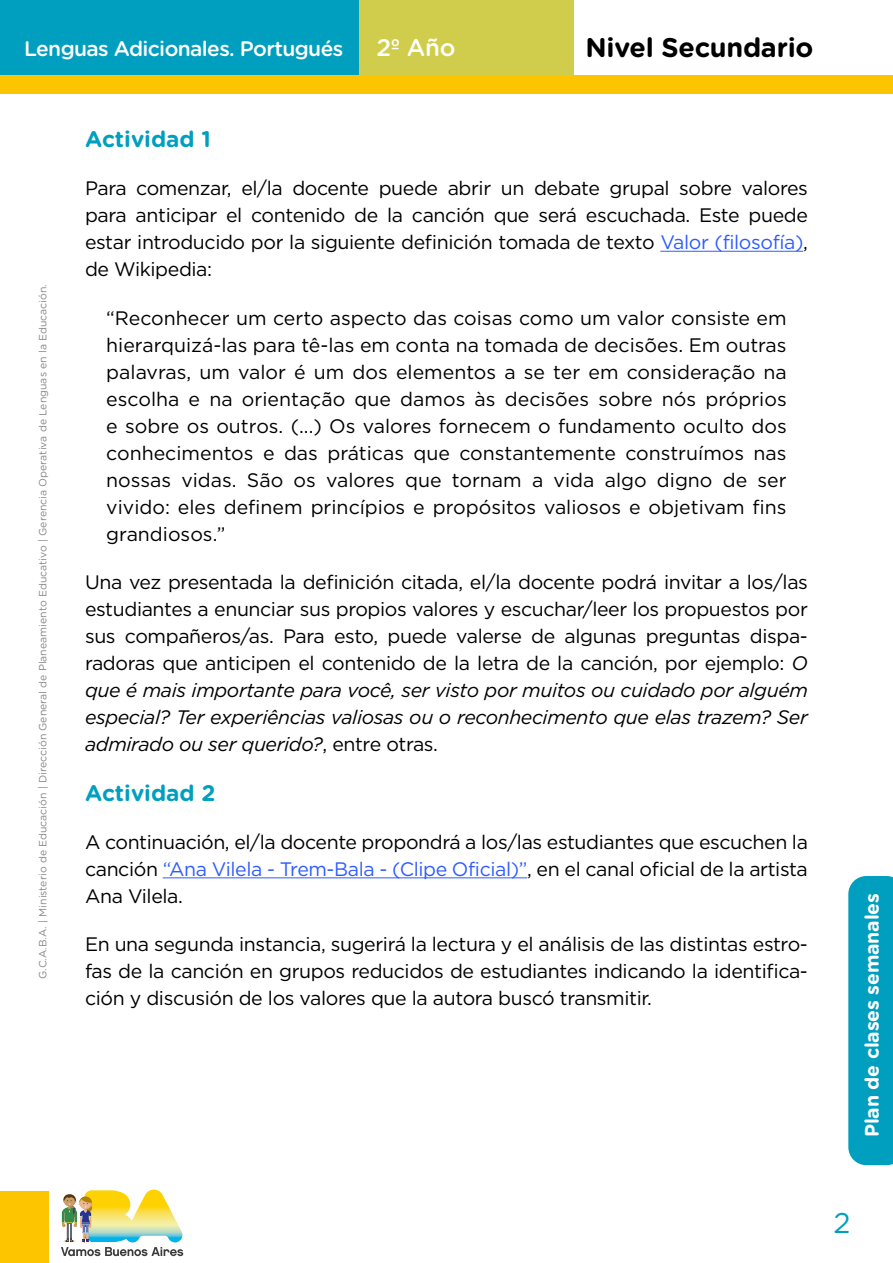
<style>
.page{position:relative;width:893px;height:1263px;background:#fff}
.page>*{position:absolute;margin:0;border:0;box-sizing:border-box;transform-origin:0 0}
.t1{font:28.5px "Gotham Rounded";color:#009fc0}
.t2{font:700 27px "Gotham Rounded";letter-spacing:-.01em;color:#000}
.t3{font:500 24px "Gotham Rounded";color:#fff}
.t4{font:700 22.5px "Gotham Rounded";color:#009fc0}
.t5{font:500 21px "Gotham Rounded";letter-spacing:-.03em;color:#fff}
.t6{font:19.5px/27px "Gotham";letter-spacing:-.02em;color:#000;text-align:justify}
.t7{font:700 19.5px "Gotham Rounded";letter-spacing:-.01em;color:#fff}
.t8{font:10.5px "Gotham Rounded";color:#878787}
.s1{color:#305cff}
.s2{font-style:italic}
</style>
<div class="page">
<div style="left:0;top:1191px;width:48px;height:72px;background:#fdc500"></div>
<div style="left:0;top:0;width:359px;height:78px;background:#009fc0"></div>
<div style="left:359px;top:0;width:215px;height:78px;background:#d0cd4c"></div>
<div style="left:0;top:75px;width:893px;height:19px;background:#fdc500"></div>
<svg style="left:848px;top:876px;width:45px;height:289px;background:#08a2c2"></svg>
<svg style="left:61px;top:1189px;width:122px;height:67px"></svg>
<hr style="left:660px;top:251px;width:143px;height:1px;background:#305cff">
<hr style="left:163px;top:877px;width:364px;height:1px;background:#305cff">
<p class="t5" style="left:24px;top:34px;width:321px">Lenguas Adicionales. Portugués</p>
<h2 class="t2" style="left:585px;top:28px;width:230px">Nivel Secundario</h2>
<p class="t3" style="left:376px;top:31px;width:81px">2º Año</p>
<p class="t8" style="left:36px;top:979px;width:696px;rotate:-90deg">G.C.A.B.A. | Ministerio de Educación | Dirección General de Planeamiento Educativo | Gerencia Operativa de Lenguas en la Educación.</p>
<p class="t4" style="left:85px;top:123px;width:127px">Actividad 1</p>
<p class="t6" style="left:85px;top:174px;width:724px">Para comenzar, el/la docente puede abrir un debate grupal sobre valores para anticipar el contenido de la canción que será escuchada. Este puede estar introducido por la siguiente definición tomada de texto <span class="s1">Valor (filosofía)</span>, de Wikipedia:</p>
<p class="t6" style="left:106px;top:304px;width:682px">“Reconhecer um certo aspecto das coisas como um valor consiste em hierarquizá-las para tê-las em conta na tomada de decisões. Em outras palavras, um valor é um dos elementos a se ter em consideração na escolha e na orientação que damos às decisões sobre nós próprios e sobre os outros. (...) Os valores fornecem o fundamento oculto dos conhecimentos e das práticas que constantemente construímos nas nossas vidas. São os valores que tornam a vida algo digno de ser vivido: eles definem princípios e propósitos valiosos e objetivam fins grandiosos.”</p>
<p class="t6" style="left:85px;top:568px;width:724px">Una vez presentada la definición citada, el/la docente podrá invitar a los/las estudiantes a enunciar sus propios valores y escuchar/leer los propuestos por sus compañeros/as. Para esto, puede valerse de algunas preguntas dispa&shy;radoras que anticipen el contenido de la letra de la canción, por ejemplo: <span class="s2">O que é mais importante para você, ser visto por muitos ou cuidado por alguém especial? Ter experiências valiosas ou o reconhecimento que elas trazem? Ser admirado ou ser querido?</span>, entre otras.</p>
<p class="t4" style="left:85px;top:776px;width:132px">Actividad 2</p>
<p class="t6" style="left:85px;top:828px;width:724px">A continuación, el/la docente propondrá a los/las estudiantes que escuchen la canción <span class="s1">“Ana Vilela - Trem-Bala - (Clipe Oficial)”</span>, en el canal oficial de la artista Ana Vilela.</p>
<p class="t6" style="left:85px;top:930px;width:724px">En una segunda instancia, sugerirá la lectura y el análisis de las distintas estro&shy;fas de la canción en grupos reducidos de estudiantes indicando la identifica&shy;ción y discusión de los valores que la autora buscó transmitir.</p>
<p class="t7" style="left:858px;top:1137px;width:246px;rotate:-90deg">Plan de clases semanales</p>
<h1 class="t1" style="left:833px;top:1203px;width:19px">2</h1>
</div>
